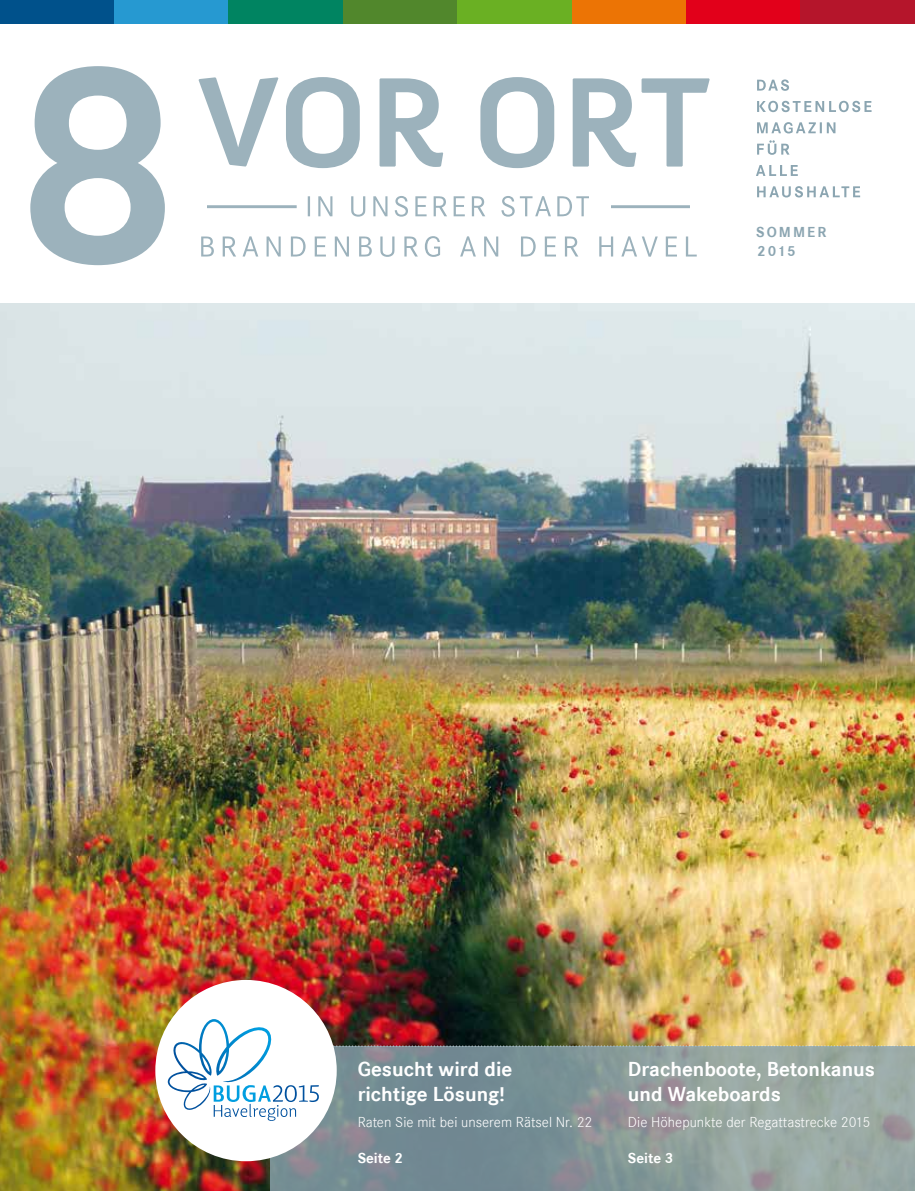
<style>
.page{position:relative;width:915px;height:1191px;background:#fff}
.page>*{position:absolute;margin:0;border:0;box-sizing:border-box;transform-origin:0 0}
.t1{font:700 21px "Corporate S";color:#fff}
.t2{font:15px "Corporate S Ligh";color:#fff}
.t3{font:700 15px "Corporate S";color:#fff}
.t4{font:700 15px/19.5px "Corporate S";letter-spacing:.14em;color:#8ba5b1}
</style>
<div class="page">
<img style="left:0;top:303px;width:914px;height:888px">
<div style="left:0;top:0;width:114px;height:23px;background:#00518b"></div>
<div style="left:114px;top:0;width:115px;height:23px;background:#2699d1"></div>
<div style="left:229px;top:0;width:114px;height:23px;background:#008461"></div>
<div style="left:343px;top:0;width:114px;height:23px;background:#51872c"></div>
<div style="left:457px;top:0;width:114px;height:23px;background:#6ab023"></div>
<div style="left:571px;top:0;width:115px;height:23px;background:#ec7405"></div>
<div style="left:686px;top:0;width:114px;height:23px;background:#e2001a"></div>
<div style="left:800px;top:0;width:114px;height:23px;background:#b5152b"></div>
<svg style="left:757px;top:79px;width:31px;height:12px"></svg>
<svg style="left:757px;top:101px;width:114px;height:11px"></svg>
<svg style="left:757px;top:122px;width:78px;height:11px"></svg>
<svg style="left:757px;top:140px;width:32px;height:15px"></svg>
<svg style="left:756px;top:165px;width:41px;height:11px"></svg>
<svg style="left:757px;top:186px;width:102px;height:11px"></svg>
<svg style="left:30px;top:66px;width:679px;height:199px"></svg>
<svg style="left:307px;top:196px;width:281px;height:21px"></svg>
<svg style="left:201px;top:236px;width:495px;height:21px"></svg>
<svg style="left:270px;top:1120px;width:644px;height:71px;background:#869699"></svg>
<div style="left:155px;top:980px;width:181px;height:181px;background:#fff;border-radius:50%"></div>
<img style="left:168px;top:1019px;width:747px;height:101px">
<p class="t4" style="left:755px;top:222px;width:72px">SOMMER<br>2015</p>
<h1 class="t1" style="left:357px;top:1057px;width:156px">Gesucht wird die</h1>
<h1 class="t1" style="left:627px;top:1057px;width:248px">Drachenboote, Betonkanus</h1>
<h1 class="t1" style="left:357px;top:1082px;width:148px">richtige Lösung!</h1>
<h1 class="t1" style="left:627px;top:1082px;width:154px">und Wakeboards</h1>
<p class="t2" style="left:357px;top:1113px;width:236px">Raten Sie mit bei unserem Rätsel Nr. 22</p>
<p class="t2" style="left:627px;top:1113px;width:244px">Die Höhepunkte der Regattastrecke 2015</p>
<p class="t3" style="left:357px;top:1149px;width:47px">Seite 2</p>
<p class="t3" style="left:627px;top:1149px;width:47px">Seite 3</p>
</div>
